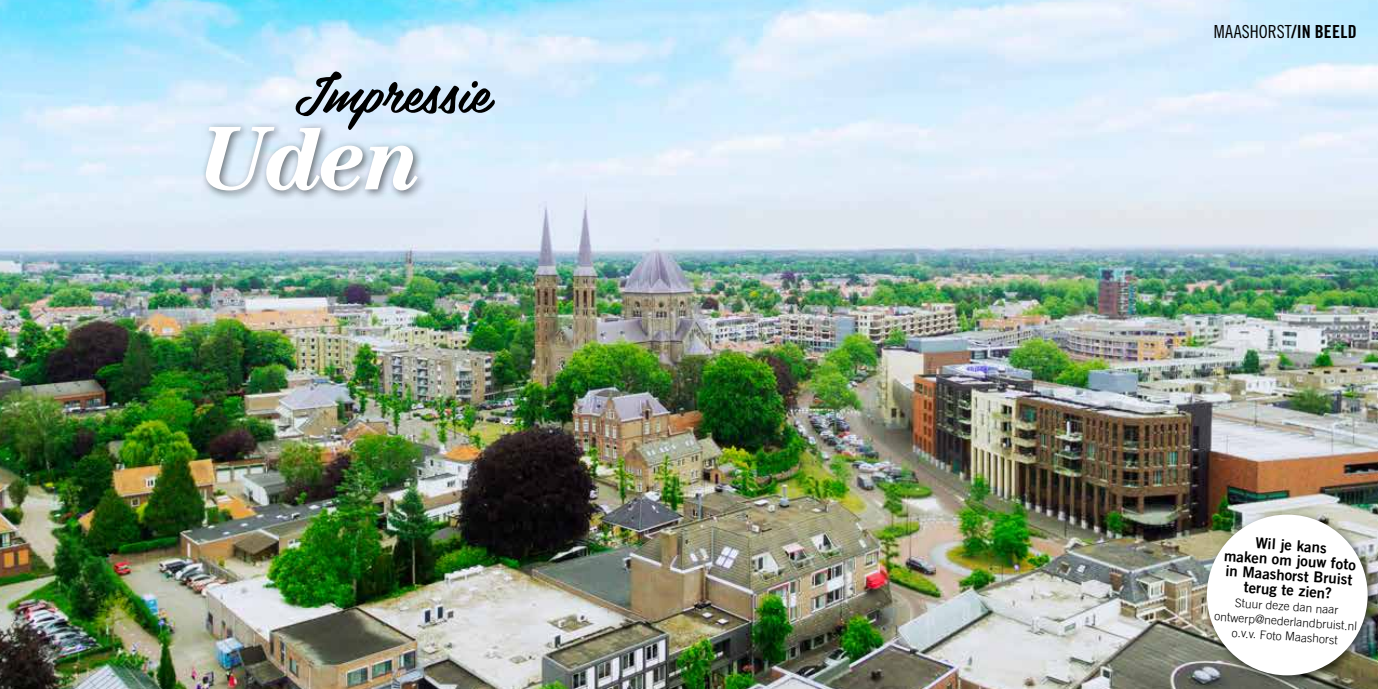
<style>
.page{position:relative;width:1378px;height:689px;background:#fff}
.page>*{position:absolute;margin:0;border:0;box-sizing:border-box;transform-origin:0 0}
.t1{font:italic 700 90.75px "Century Std";color:#fff}
.t2{font:54px "Belinda";color:#000}
.t3{font:18px "Trade Gothic LT Std Cn 18";color:#000}
.t4{font:15px/15px "Trade Gothic LT Std Bd 2";color:#000;text-align:center}
.t5{font:300 12px/15px "Trade Gothic LT Std";color:#000;text-align:center}
.s1{font-family:"Trade Gothic LT Std Bd Cn 20"}
</style>
<div class="page">
<img style="left:0;top:0;width:676px;height:689px">
<div style="left:200px;top:121px;width:227px;height:80px;background:#000;opacity:.55"></div>
<img style="left:676px;top:0;width:702px;height:689px">
<div style="left:1201px;top:509px;width:177px;height:177px;background:#000;opacity:.55"></div>
<div style="left:1207px;top:514px;width:160px;height:161px;background:#fff;border-radius:50%"></div>
<h2 class="t2" style="left:294px;top:48px;width:197px">Impressie</h2>
<h1 class="t1" style="left:199px;top:106px;width:225px">Uden</h1>
<h3 class="t3" style="left:1214px;top:21px;width:144px">MAASHORST<span class="s1">/IN BEELD</span></h3>
<p class="t4" style="left:1225px;top:533px;width:134px;rotate:4deg">Wil je kans<br>maken om jouw foto in Maashorst Bruist terug te zien?</p>
<p class="t5" style="left:1216px;top:593px;width:144px;rotate:4deg">Stuur deze dan naar ontwerp@nederlandbruist.nl o.v.v. Foto Maashorst</p>
</div>
